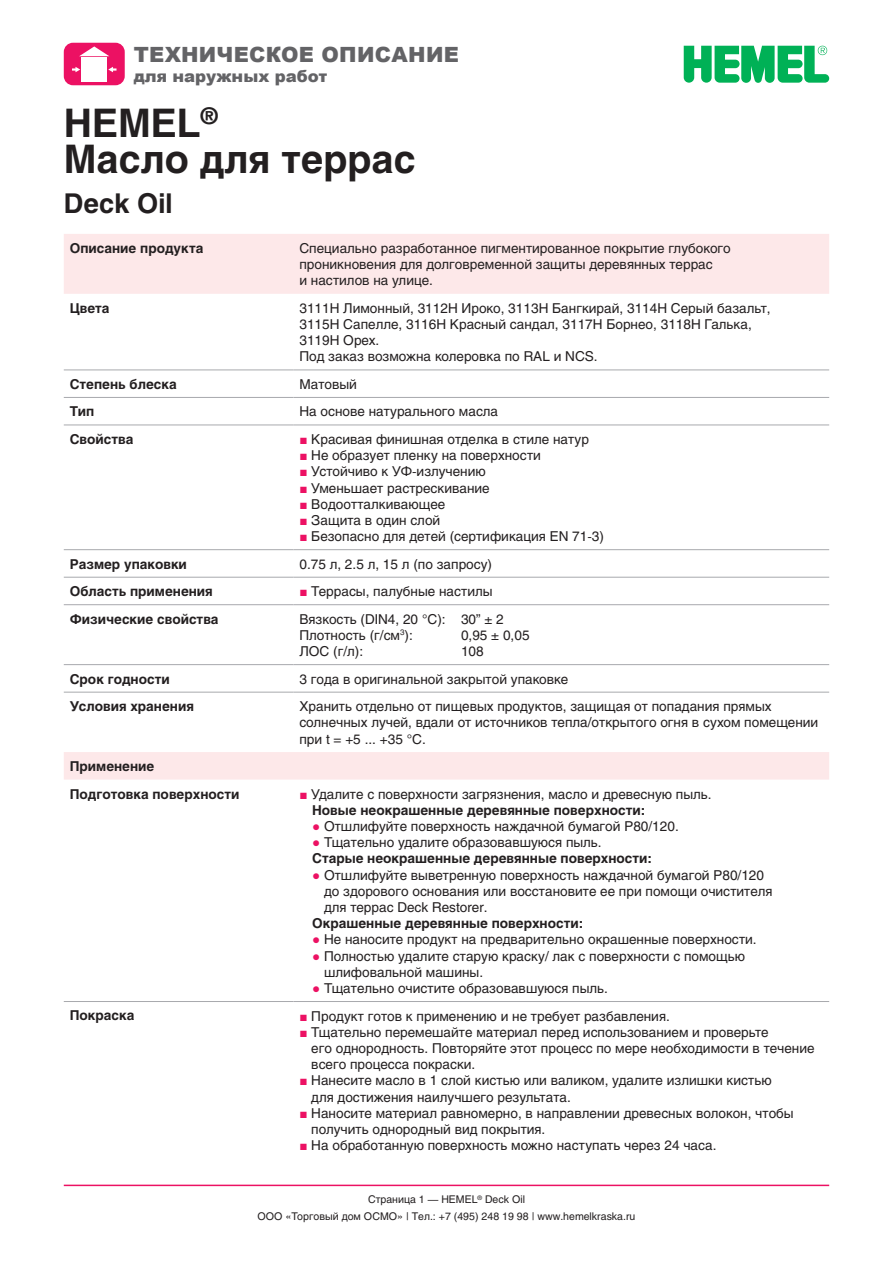
<style>
.page{position:relative;width:893px;height:1263px;background:#fff}
.page>*{position:absolute;margin:0;border:0;box-sizing:border-box;transform-origin:0 0}
.Заголовок_русский{font:700 39px/36px "Helios";color:#231f20}
.Заголовок_английский{font:700 27px "Helios";color:#231f20}
.t1{font:900 21px "Arial";letter-spacing:.01em;color:#636366}
.t2{font:900 16.5px "Arial";color:#636366}
.Таблица_Основной_тек{font:13.5px/16.2px "Helios";color:#231f20}
.Таблица_левая_колонк{font:700 13.5px "Helios";color:#231f20}
.БуллитПодЗаг{font:700 13.5px "Helios";color:#231f20}
.t3{font:10.5px/16.8px "Helios";color:#231f20;text-align:center}
.s1{font-family:"Arial";color:#ec1163}
.s2{font-family:"Arial";font-weight:900;color:#ec1163}
</style>
<div class="page">
<hr style="left:64px;top:1184px;width:765px;height:2px;background:#ec1163">
<svg style="left:684px;top:46px;width:145px;height:37px"></svg>
<div style="left:64px;top:43px;width:61px;height:42px;background:#ec1163;border-radius:9px"></div>
<div style="left:81px;top:57px;width:26px;height:25px;background:#fff"></div>
<svg style="left:79px;top:46px;width:30px;height:10px"></svg>
<svg style="left:72px;top:67px;width:8px;height:5px"></svg>
<svg style="left:108px;top:67px;width:9px;height:5px"></svg>
<svg style="left:64px;top:234px;width:765px;height:545px"></svg>
<hr style="left:64px;top:370px;width:229px;height:1px;background:#a8a9ad">
<hr style="left:293px;top:370px;width:536px;height:1px;background:#a8a9ad">
<hr style="left:64px;top:397px;width:229px;height:1px;background:#a8a9ad">
<hr style="left:293px;top:397px;width:536px;height:1px;background:#a8a9ad">
<hr style="left:64px;top:425px;width:229px;height:1px;background:#a8a9ad">
<hr style="left:293px;top:425px;width:536px;height:1px;background:#a8a9ad">
<hr style="left:64px;top:549px;width:229px;height:1px;background:#a8a9ad">
<hr style="left:293px;top:549px;width:536px;height:1px;background:#a8a9ad">
<hr style="left:64px;top:577px;width:229px;height:1px;background:#a8a9ad">
<hr style="left:293px;top:577px;width:536px;height:1px;background:#a8a9ad">
<hr style="left:64px;top:604px;width:229px;height:1px;background:#a8a9ad">
<hr style="left:293px;top:604px;width:536px;height:1px;background:#a8a9ad">
<hr style="left:64px;top:664px;width:229px;height:1px;background:#a8a9ad">
<hr style="left:293px;top:664px;width:536px;height:1px;background:#a8a9ad">
<hr style="left:64px;top:692px;width:229px;height:1px;background:#a8a9ad">
<hr style="left:293px;top:692px;width:536px;height:1px;background:#a8a9ad">
<hr style="left:64px;top:1001px;width:229px;height:1px;background:#a8a9ad">
<hr style="left:293px;top:1001px;width:536px;height:1px;background:#a8a9ad">
<h3 class="t1" style="left:134px;top:39px;width:327px">ТЕХНИЧЕСКОЕ ОПИСАНИЕ</h3>
<p class="t2" style="left:134px;top:64px;width:195px">для наружных работ</p>
<p class="Заголовок_русский" style="left:64px;top:105px;width:353px">HEMEL<sup>®<br></sup>Масло для террас</p>
<p class="Заголовок_английский" style="left:64px;top:188px;width:110px">Deck Oil</p>
<p class="Таблица_левая_колонк" style="left:70px;top:240px;width:135px">Описание продукта</p>
<p class="Таблица_Основной_тек" style="left:299px;top:240px;width:433px">Специально разработанное пигментированное покрытие глубокого проникновения для долговременной защиты деревянных террас<br>и настилов на улице.</p>
<p class="Таблица_левая_колонк" style="left:70px;top:300px;width:41px">Цвета</p>
<p class="Таблица_Основной_тек" style="left:299px;top:300px;width:473px">3111Н Лимонный, 3112Н Ироко, 3113Н Бангкирай, 3114Н Серый базальт,<br>3115Н Cапелле, 3116Н Красный сандал, 3117Н Борнео, 3118Н Галька,<br>3119Н Орех.</p>
<p class="Таблица_Основной_тек" style="left:299px;top:348px;width:300px">Под заказ возможна колеровка по RAL и NCS.</p>
<p class="Таблица_левая_колонк" style="left:70px;top:376px;width:108px">Степень блеска</p>
<p class="Таблица_Основной_тек" style="left:299px;top:376px;width:59px">Матовый</p>
<p class="Таблица_левая_колонк" style="left:70px;top:404px;width:26px">Тип</p>
<p class="Таблица_Основной_тек" style="left:299px;top:403px;width:200px">На основе натурального масла</p>
<p class="Таблица_левая_колонк" style="left:70px;top:431px;width:65px">Свойства</p>
<p class="Таблица_Основной_тек" style="left:299px;top:431px;width:291px"><span class="s1">■</span> Красивая финишная отделка в стиле натур</p>
<p class="Таблица_Основной_тек" style="left:299px;top:447px;width:243px"><span class="s1">■</span> Не образует пленку на поверхности</p>
<p class="Таблица_Основной_тек" style="left:299px;top:463px;width:188px"><span class="s1">■</span> Устойчиво к УФ-излучению</p>
<p class="Таблица_Основной_тек" style="left:299px;top:480px;width:192px"><span class="s1">■</span> Уменьшает растрескивание</p>
<p class="Таблица_Основной_тек" style="left:299px;top:496px;width:147px"><span class="s1">■</span> Водоотталкивающее</p>
<p class="Таблица_Основной_тек" style="left:299px;top:512px;width:142px"><span class="s1">■</span> Защита в один слой</p>
<p class="Таблица_Основной_тек" style="left:299px;top:528px;width:306px"><span class="s1">■</span> Безопасно для детей (сертификация EN 71-3)</p>
<p class="Таблица_левая_колонк" style="left:70px;top:556px;width:119px">Размер упаковки</p>
<p class="Таблица_Основной_тек" style="left:299px;top:556px;width:194px">0.75 л, 2.5 л, 15 л (по запросу)</p>
<p class="Таблица_левая_колонк" style="left:70px;top:583px;width:145px">Область применения</p>
<p class="Таблица_Основной_тек" style="left:299px;top:583px;width:195px"><span class="s1">■</span> Террасы, палубные настилы</p>
<p class="Таблица_левая_колонк" style="left:70px;top:611px;width:150px">Физические свойства</p>
<p class="Таблица_Основной_тек" style="left:299px;top:611px;width:206px">Вязкость (DIN4, 20 °C): 30” ± 2</p>
<p class="Таблица_Основной_тек" style="left:299px;top:627px;width:115px">Плотность (г/см<sup>3</sup>):</p>
<p class="Таблица_Основной_тек" style="left:461px;top:627px;width:70px">0,95 ± 0,05</p>
<p class="Таблица_Основной_тек" style="left:299px;top:643px;width:65px">ЛОС (г/л):</p>
<p class="Таблица_Основной_тек" style="left:461px;top:643px;width:24px">108</p>
<p class="Таблица_левая_колонк" style="left:70px;top:671px;width:101px">Срок годности</p>
<p class="Таблица_Основной_тек" style="left:299px;top:671px;width:270px">3 года в оригинальной закрытой упаковке</p>
<p class="Таблица_левая_колонк" style="left:70px;top:698px;width:126px">Условия хранения</p>
<p class="Таблица_Основной_тек" style="left:299px;top:698px;width:520px">Хранить отдельно от пищевых продуктов, защищая от попадания прямых солнечных лучей, вдали от источников тепла/открытого огня в сухом помещении при t = +5 ... +35 °С.</p>
<p class="Таблица_левая_колонк" style="left:70px;top:758px;width:86px">Применение</p>
<p class="Таблица_левая_колонк" style="left:70px;top:786px;width:171px">Подготовка поверхности</p>
<p class="Таблица_Основной_тек" style="left:299px;top:785px;width:414px"><span class="s1">■</span> Удалите с поверхности загрязнения, масло и древесную пыль.</p>
<p class="БуллитПодЗаг" style="left:312px;top:802px;width:335px">Новые неокрашенные деревянные поверхности:</p>
<p class="Таблица_Основной_тек" style="left:312px;top:818px;width:368px"><span class="s2">●</span> Отшлифуйте поверхность наждачной бумагой Р80/120.</p>
<p class="Таблица_Основной_тек" style="left:312px;top:834px;width:291px"><span class="s2">●</span> Тщательно удалите образовавшуюся пыль.</p>
<p class="БуллитПодЗаг" style="left:312px;top:851px;width:341px">Старые неокрашенные деревянные поверхности:</p>
<p class="Таблица_Основной_тек" style="left:324px;top:866px;width:450px;text-indent:-12px"><span class="s2">●</span> Отшлифуйте выветренную поверхность наждачной бумагой Р80/120 до здорового основания или восстановите ее при помощи очистителя для террас Deck Restorer.</p>
<p class="БуллитПодЗаг" style="left:312px;top:915px;width:273px">Окрашенные деревянные поверхности:</p>
<p class="Таблица_Основной_тек" style="left:312px;top:931px;width:446px"><span class="s2">●</span> Не наносите продукт на предварительно окрашенные поверхности.</p>
<p class="Таблица_Основной_тек" style="left:324px;top:947px;width:422px;text-indent:-12px"><span class="s2">●</span> Полностью удалите старую краску/ лак с поверхности с помощью шлифовальной машины.</p>
<p class="Таблица_Основной_тек" style="left:312px;top:980px;width:297px"><span class="s2">●</span> Тщательно очистите образовавшуюся пыль.</p>
<p class="Таблица_левая_колонк" style="left:70px;top:1008px;width:66px">Покраска</p>
<p class="Таблица_Основной_тек" style="left:299px;top:1007px;width:372px"><span class="s1">■</span> Продукт готов к применению и не требует разбавления.</p>
<p class="Таблица_Основной_тек" style="left:311px;top:1024px;width:505px;text-indent:-12px"><span class="s1">■</span> Тщательно перемешайте материал перед использованием и проверьте<br>его однородность. Повторяйте этот процесс по мере необходимости в течение всего процесса покраски.</p>
<p class="Таблица_Основной_тек" style="left:311px;top:1072px;width:462px;text-indent:-12px"><span class="s1">■</span> Нанесите масло в 1 слой кистью или валиком, удалите излишки кистью для достижения наилучшего результата.</p>
<p class="Таблица_Основной_тек" style="left:311px;top:1105px;width:484px;text-indent:-12px"><span class="s1">■</span> Наносите материал равномерно, в направлении древесных волокон, чтобы получить однородный вид покрытия.</p>
<p class="Таблица_Основной_тек" style="left:299px;top:1137px;width:419px"><span class="s1">■</span> На обработанную поверхность можно наступать через 24 часа.</p>
<p class="t3" style="left:258px;top:1191px;width:379px">Страница 1 — HEMEL<sup>®</sup> Deck Oil<br>ООО «Торговый дом ОСМО» | Tел.: +7 (495) 248 19 98 | www.hemelkraska.ru</p>
</div>
